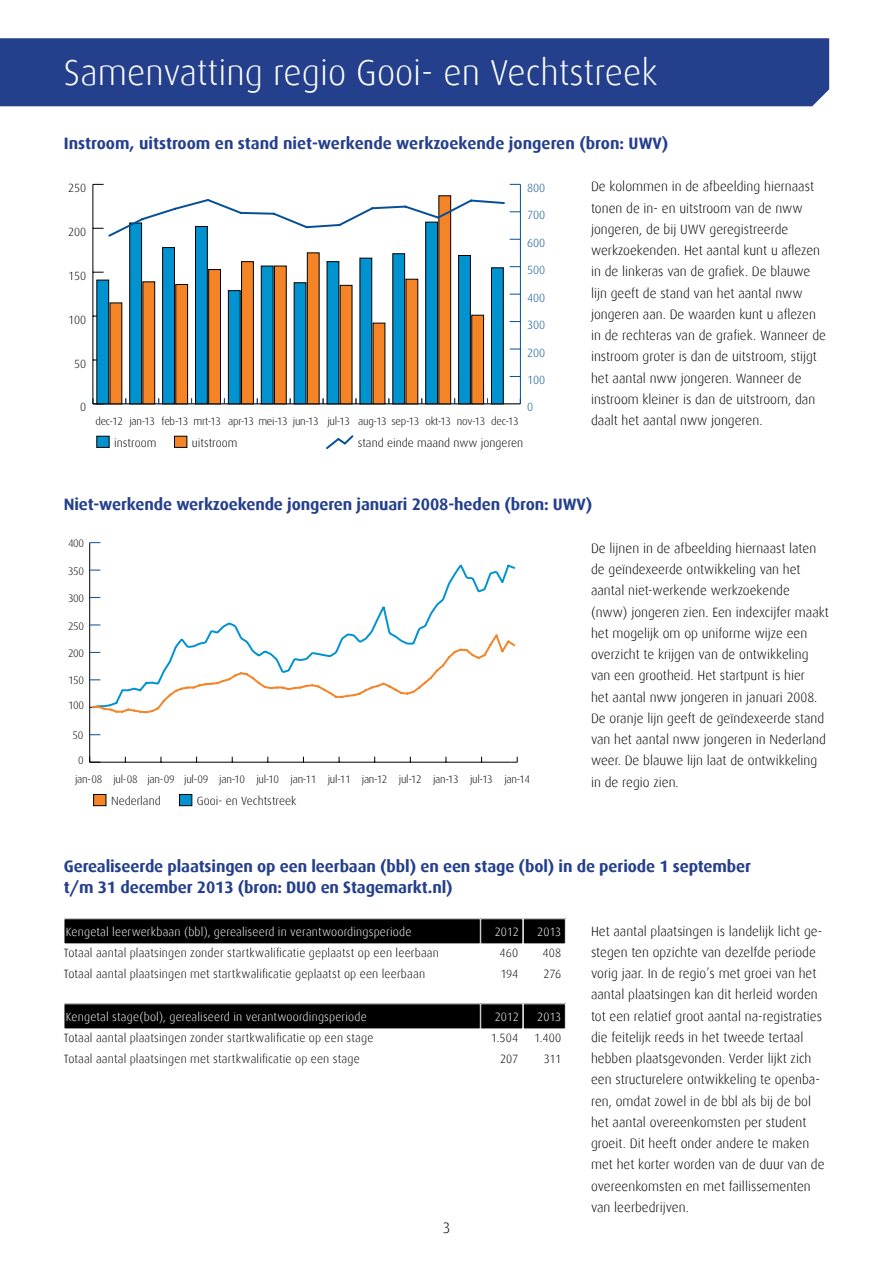
<style>
.page{position:relative;width:893px;height:1263px;background:#fff}
.page>*{position:absolute;margin:0;border:0;box-sizing:border-box;transform-origin:0 0}
.t1{font:300 36px "Dax";color:#fff}
.t2{font:700 16.5px/21.3px "Dax";letter-spacing:-.01em;color:#243f8c}
.t3{font:300 15px "Dax";color:#000}
.t4{font:300 13.5px/21.3px "Dax";color:#000}
.t5{font:300 12px/21.3px "Dax";letter-spacing:.015em;color:#000}
.t6{font:300 12px "Dax";letter-spacing:.015em;color:#fff}
.t7{font:300 11.85px "Dax";color:#000}
.t8{font:300 11.85px "Dax";color:#064f95}
.t9{font:300 10.95px "Dax";letter-spacing:-.025em;color:#000}
</style>
<div class="page">
<div style="left:0;top:38px;width:829px;height:68px;background:#243f8c"></div>
<div style="left:64px;top:919px;width:416px;height:25px;background:#000"></div>
<div style="left:64px;top:918px;width:416px;height:26px;border:1px solid #fff"></div>
<div style="left:64px;top:1004px;width:416px;height:25px;background:#000"></div>
<div style="left:523px;top:919px;width:42px;height:25px;background:#000"></div>
<div style="left:523px;top:918px;width:43px;height:26px;border:1px solid #fff"></div>
<div style="left:523px;top:1004px;width:42px;height:25px;background:#000"></div>
<div style="left:523px;top:1003px;width:43px;height:26px;border:1px solid #fff"></div>
<div style="left:481px;top:919px;width:42px;height:25px;background:#000"></div>
<div style="left:480px;top:918px;width:43px;height:26px;border:1px solid #fff"></div>
<div style="left:481px;top:1004px;width:42px;height:25px;background:#000"></div>
<div style="left:97px;top:436px;width:12px;height:12px;background:#0093d0;border:1px solid #000"></div>
<hr style="left:93px;top:403px;width:427px;height:1px;background:#000">
<hr style="left:92px;top:184px;width:1px;height:220px;background:#000">
<div style="left:97px;top:280px;width:12px;height:124px;background:#0093d0"></div>
<svg style="left:92px;top:398px;width:12px;height:6px"></svg>
<hr style="left:520px;top:184px;width:1px;height:220px;background:#064f95">
<svg style="left:107px;top:197px;width:399px;height:252px"></svg>
<div style="left:93px;top:794px;width:13px;height:12px;background:#f58424;border:1px solid #000"></div>
<div style="left:179px;top:794px;width:13px;height:12px;background:#0093d0;border:1px solid #000"></div>
<hr style="left:90px;top:762px;width:427px;height:1px;background:#000">
<hr style="left:89px;top:543px;width:1px;height:219px;background:#000">
<svg style="left:89px;top:757px;width:11px;height:6px"></svg>
<svg style="left:90px;top:562px;width:426px;height:152px"></svg>
<h1 class="t1" style="left:64px;top:53px;width:595px">Samenvatting regio Gooi- en Vechtstreek</h1>
<p class="t2" style="left:64px;top:133px;width:606px">Instroom, uitstroom en stand niet-werkende werkzoekende jongeren (bron: UWV)</p>
<p class="t7" style="left:68px;top:181px;width:20px">250</p>
<p class="t7" style="left:68px;top:225px;width:20px">200</p>
<p class="t7" style="left:68px;top:269px;width:20px">150</p>
<p class="t7" style="left:68px;top:313px;width:20px">100</p>
<p class="t7" style="left:74px;top:357px;width:14px">50</p>
<p class="t7" style="left:80px;top:401px;width:8px">0</p>
<p class="t8" style="left:527px;top:181px;width:20px">800</p>
<p class="t8" style="left:527px;top:209px;width:20px">700</p>
<p class="t8" style="left:527px;top:236px;width:20px">600</p>
<p class="t8" style="left:527px;top:264px;width:20px">500</p>
<p class="t8" style="left:527px;top:291px;width:20px">400</p>
<p class="t8" style="left:527px;top:318px;width:20px">300</p>
<p class="t8" style="left:527px;top:346px;width:20px">200</p>
<p class="t8" style="left:527px;top:373px;width:20px">100</p>
<p class="t8" style="left:527px;top:401px;width:8px">0</p>
<p class="t9" style="left:95px;top:415px;width:425px">dec-12 jan-13 feb-13 mrt-13 apr-13 mei-13 jun-13 jul-13 aug-13 sep-13 okt-13 nov-13 dec-13</p>
<p class="t7" style="left:114px;top:436px;width:44px">instroom</p>
<p class="t7" style="left:192px;top:436px;width:47px">uitstroom</p>
<p class="t7" style="left:358px;top:436px;width:167px">stand einde maand nww jongeren</p>
<p class="t4" style="left:591px;top:176px;width:237px">De kolommen in de afbeelding hiernaast tonen de in- en uitstroom van de nww jongeren, de bij UWV geregistreerde werkzoekenden. Het aantal kunt u aflezen in de linkeras van de grafiek. De blauwe lijn geeft de stand van het aantal nww jongeren aan. De waarden kunt u aflezen in de rechteras van de grafiek. Wanneer de instroom groter is dan de uitstroom, stijgt het aantal nww jongeren. Wanneer de instroom kleiner is dan de uitstroom, dan daalt het aantal nww jongeren.</p>
<p class="t2" style="left:64px;top:494px;width:530px">Niet-werkende werkzoekende jongeren januari 2008-heden (bron: UWV)</p>
<p class="t9" style="left:68px;top:537px;width:18px">400</p>
<p class="t9" style="left:68px;top:565px;width:18px">350</p>
<p class="t9" style="left:68px;top:592px;width:18px">300</p>
<p class="t9" style="left:68px;top:620px;width:18px">250</p>
<p class="t9" style="left:68px;top:647px;width:18px">200</p>
<p class="t9" style="left:68px;top:675px;width:18px">150</p>
<p class="t9" style="left:68px;top:699px;width:18px">100</p>
<p class="t9" style="left:73px;top:729px;width:12px">50</p>
<p class="t9" style="left:78px;top:754px;width:7px">0</p>
<p class="t9" style="left:75px;top:773px;width:456px">jan-08 jul-08 jan-09 jul-09 jan-10 jul-10 jan-11 jul-11 jan-12 jul-12 jan-13 jul-13 jan-14</p>
<p class="t7" style="left:111px;top:794px;width:51px">Nederland</p>
<p class="t7" style="left:197px;top:794px;width:101px">Gooi- en Vechtstreek</p>
<p class="t4" style="left:591px;top:538px;width:239px">De lijnen in de afbeelding hiernaast laten de geïndexeerde ontwikkeling van het aantal niet-werkende werkzoekende (nww) jongeren zien. Een indexcijfer maakt het mogelijk om op uniforme wijze een overzicht te krijgen van de ontwikkeling van een grootheid. Het startpunt is hier<br>het aantal nww jongeren in januari 2008.<br>De oranje lijn geeft de geïndexeerde stand van het aantal nww jongeren in Nederland weer. De blauwe lijn laat de ontwikkeling in de regio zien.</p>
<p class="t2" style="left:64px;top:855px;width:689px">Gerealiseerde plaatsingen op een leerbaan (bbl) en een stage (bol) in de periode 1 september t/m 31 december 2013 (bron: DUO en Stagemarkt.nl)</p>
<p class="t6" style="left:66px;top:925px;width:347px">Kengetal leerwerkbaan (bbl), gerealiseerd in verantwoordingsperiode</p>
<p class="t6" style="left:495px;top:925px;width:26px">2012</p>
<p class="t6" style="left:537px;top:925px;width:26px">2013</p>
<p class="t4" style="left:591px;top:920px;width:235px">Het aantal plaatsingen is landelijk licht ge&shy;stegen ten opzichte van dezelfde periode vorig jaar. In de regio’s met groei van het aantal plaatsingen kan dit herleid worden tot een relatief groot aantal na-registraties die feitelijk reeds in het tweede tertaal hebben plaatsgevonden. Verder lijkt zich een structurelere ontwikkeling te openba&shy;ren, omdat zowel in de bbl als bij de bol het aantal overeenkomsten per student groeit. Dit heeft onder andere te maken met het korter worden van de duur van de overeenkomsten en met faillissementen van leerbedrijven.</p>
<p class="t5" style="left:64px;top:942px;width:377px">Totaal aantal plaatsingen zonder startkwalificatie geplaatst op een leerbaan<br>Totaal aantal plaatsingen met startkwalificatie geplaatst op een leerbaan</p>
<p class="t5" style="left:499px;top:942px;width:20px">460</p>
<p class="t5" style="left:543px;top:942px;width:20px">408</p>
<p class="t5" style="left:500px;top:963px;width:19px">194</p>
<p class="t5" style="left:544px;top:963px;width:19px">276</p>
<p class="t6" style="left:66px;top:1010px;width:303px">Kengetal stage(bol), gerealiseerd in verantwoordingsperiode</p>
<p class="t6" style="left:495px;top:1010px;width:26px">2012</p>
<p class="t6" style="left:537px;top:1010px;width:26px">2013</p>
<p class="t5" style="left:64px;top:1027px;width:311px">Totaal aantal plaatsingen zonder startkwalificatie op een stage<br>Totaal aantal plaatsingen met startkwalificatie op een stage</p>
<p class="t5" style="left:491px;top:1027px;width:29px">1.504</p>
<p class="t5" style="left:534px;top:1027px;width:29px">1.400</p>
<p class="t5" style="left:500px;top:1048px;width:20px">207</p>
<p class="t5" style="left:544px;top:1048px;width:19px">311</p>
<p class="t3" style="left:443px;top:1220px;width:9px">3</p>
</div>
